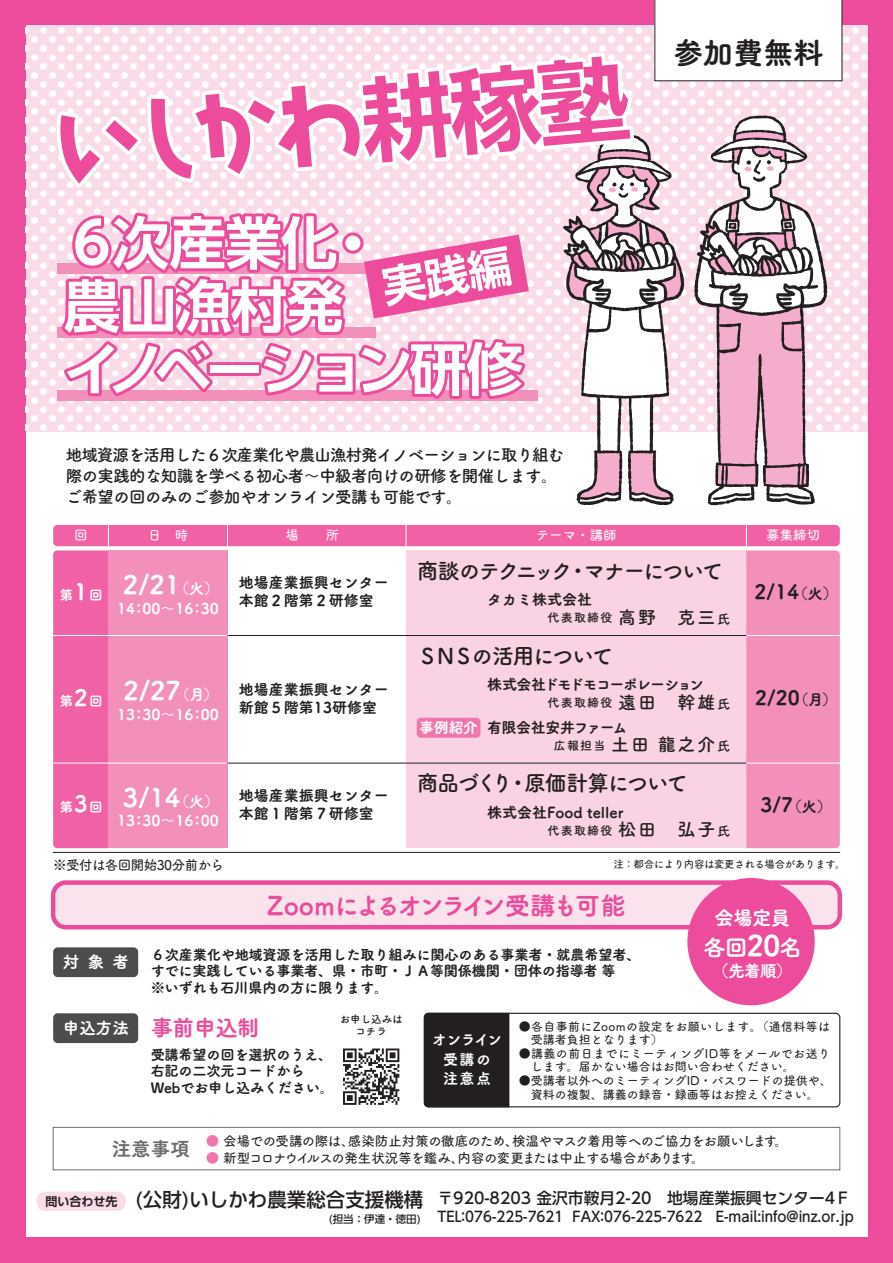
<style>
.page{position:relative;width:893px;height:1263px;background:#ed4c9c}
.page>*{position:absolute;margin:0;border:0;box-sizing:border-box;transform-origin:0 0}
.t1{font:91.5px "AB tombo bold";color:#ed4c9c}
.t2{font:700 57px/63px "UD Shin Go Pr 6 De";letter-spacing:-.045em;color:#fff}
.t3{font:30px "Tsuku A Rd Gothic Std E";color:#231f20}
.t4{font:25.5px "Tsuku A Rd Gothic Std E";color:#fff}
.t5{font:25.5px "Tsuku A Rd Gothic Std E";letter-spacing:-.125em;color:#ed4c9c}
.t6{font:22.8px "Tsuku A Rd Gothic Std E";color:#fff}
.t7{font:22.5px "Tsuku A Rd Gothic Std E";letter-spacing:-.04em;color:#ed4c9c}
.t8{font:21.75px "Tsuku A Rd Gothic Std B";letter-spacing:-.09em;color:#231f20}
.t9{font:19.8px "Tsuku A Rd Gothic Std E";color:#231f20}
.t10{font:500 19.5px "UD Shin Go Pr 6";color:#231f20}
.t11{font:19.5px "Tsuku A Rd Gothic Std E";color:#fff}
.t12{font:18px "Tsuku A Rd Gothic Std B";color:#231f20}
.t13{font:16.5px/21px "Tsuku A Rd Gothic Std B";letter-spacing:-.04em;color:#231f20}
.t14{font:16.5px "Tsuku A Rd Gothic Std E";letter-spacing:.23em;color:#fff}
.t15{font:500 15.75px "UD Shin Go Pr 6";color:#231f20}
.t16{font:15px/18px "Tsuku A Rd Gothic Std E";color:#231f20}
.t17{font:15px "Tsuku A Rd Gothic Std E";letter-spacing:-.115em;color:#231f20}
.t18{font:15px/19.5px "Tsuku A Rd Gothic Std E";letter-spacing:.03em;color:#fff;text-align:center}
.t19{font:15px "Tsuku A Rd Gothic Std E";letter-spacing:-.03em;color:#231f20}
.t20{font:14.85px "Tsuku A Rd Gothic Std E";color:#fff}
.t21{font:14.25px/16.5px "Tsuku A Rd Gothic Std E";letter-spacing:-.02em;color:#231f20}
.t22{font:500 14.25px "UD Shin Go Pr 6";color:#231f20;scale:.95 1}
.t23{font:13.5px/16.5px "Tsuku A Rd Gothic Std D";letter-spacing:-.04em;color:#231f20}
.t24{font:13.5px "Tsuku A Rd Gothic Std D";color:#fff}
.t25{font:13.5px "Tsuku A Rd Gothic Std E";color:#fff}
.t26{font:12px/13.5px "Tsuku A Rd Gothic Std D";color:#231f20;text-align:center}
.t27{font:12px/13.5px "Tsuku A Rd Gothic Std D";letter-spacing:.035em;color:#231f20}
.t28{font:12px/13.5px "Tsuku A Rd Gothic Std D";letter-spacing:.03em;color:#231f20}
.t29{font:12px "Tsuku A Rd Gothic Std B";letter-spacing:.1em;color:#231f20}
.t30{font:700 12px "UD Shin Go Pr 6 De";color:#231f20}
.t31{font:10.5px "Tsuku A Rd Gothic Std D";letter-spacing:-.04em;color:#231f20}
.t32{font:500 10.5px "UD Shin Go Pr 6";color:#231f20}
.t33{font:10.5px/12px "Tsuku A Rd Gothic Std B";color:#231f20;text-align:center}
.s1{font-family:"UD Shin Go Pr 6 De";font-weight:700}
.s2{font-size:22.5px}
.s3{font-size:14.85px}
.s4{font-size:18px}
.s5{font-size:13.2px}
.s6{font-size:12px}
.s7{font-size:28.5px}
.s8{font-size:16.5px;color:#fff}
.s9{color:#f176ae}
</style>
<div class="page">
<div style="left:26px;top:26px;width:841px;height:1211px;background:#fff"></div>
<svg style="left:26px;top:26px;width:841px;height:406px;fill:#fadbe8"></svg>
<div style="left:53px;top:882px;width:787px;height:45px;background:#fbe3ed;border-radius:13px"></div>
<div style="left:51px;top:880px;width:791px;height:49px;border:4px solid #ed4c9c;border-radius:13px"></div>
<div style="left:108px;top:550px;width:119px;height:298px;background:#f38fbb"></div>
<div style="left:406px;top:550px;width:340px;height:298px;background:#f9d3e3"></div>
<div style="left:53px;top:525px;width:787px;height:21px;background:#f062a5;border-radius:4px"></div>
<div style="left:424px;top:1013px;width:416px;height:94px;border:1px solid #231f20;border-radius:4px"></div>
<div style="left:424px;top:1012px;width:86px;height:95px;background:#231f20"></div>
<svg style="left:53px;top:525px;width:56px;height:323px;background:#f066a7"></svg>
<svg style="left:227px;top:525px;width:1px;height:21px"></svg>
<svg style="left:406px;top:525px;width:1px;height:21px"></svg>
<svg style="left:746px;top:525px;width:94px;height:323px;background:#f38eba"></svg>
<div style="left:37px;top:1192px;width:89px;height:19px;background:#fadbe8;border-radius:9px"></div>
<div style="left:53px;top:1013px;width:85px;height:30px;background:#4b4c4d;border-radius:5px"></div>
<div style="left:53px;top:947px;width:85px;height:30px;background:#4b4c4d;border-radius:5px"></div>
<hr style="left:53px;top:852px;width:787px;height:1px;background:#231f20">
<hr style="left:227px;top:635px;width:519px;height:1px;background:#231f20">
<hr style="left:53px;top:635px;width:174px;height:1px;background:#fff">
<hr style="left:746px;top:635px;width:94px;height:1px;background:#fff">
<hr style="left:227px;top:763px;width:519px;height:1px;background:#231f20">
<hr style="left:53px;top:763px;width:174px;height:1px;background:#fff">
<hr style="left:746px;top:763px;width:94px;height:1px;background:#fff">
<div style="left:53px;top:1127px;width:787px;height:43px;border:1px solid #6c6d70"></div>
<div style="left:417px;top:718px;width:63px;height:20px;background:#f176ae;border-radius:4px"></div>
<div style="left:687px;top:878px;width:128px;height:127px;background:#ed4c9c;border-radius:50%"></div>
<svg style="left:343px;top:1048px;width:56px;height:57px"></svg>
<svg style="left:55px;top:0;width:787px;height:505px"></svg>
<h1 class="t1" style="left:47px;top:101px;width:582px;rotate:-5deg">いしかわ<span class="s1">耕稼塾</span></h1>
<h2 class="t2" style="left:63px;top:210px;width:461px">６次産業化・<br>農山漁村発<br>イノベーション研修</h2>
<p class="t13" style="left:66px;top:443px;width:500px">地域資源を活用した６次産業化や農山漁村発イノベーションに取り組む際の実践的な知識を学べる初心者～中級者向けの研修を開催します。ご希望の回のみのご参加やオンライン受講も可能です。</p>
<h3 class="t3" style="left:673px;top:30px;width:151px">参加費無料</h3>
<p class="t24" style="left:74px;top:524px;width:15px">回</p>
<p class="t24" style="left:148px;top:524px;width:42px">日　時</p>
<p class="t24" style="left:285px;top:524px;width:55px">場　　所</p>
<p class="t24" style="left:536px;top:524px;width:82px">テーマ・講師</p>
<p class="t24" style="left:766px;top:524px;width:55px">募集締切</p>
<p class="t25" style="left:60px;top:584px;width:44px">第<span class="s2">1</span>回</p>
<h3 class="t4" style="left:123px;top:564px;width:98px">2/21<span class="s3">（火）</span></h3>
<p class="t20" style="left:117px;top:596px;width:103px">14：00～16：30</p>
<p class="t16" style="left:239px;top:573px;width:151px">地場産業振興センター本館２階第２研修室</p>
<h3 class="t8" style="left:417px;top:553px;width:308px">商談のテクニック・マナーについて</h3>
<p class="t29" style="left:548px;top:608px;width:184px">代表取締役 <span class="s4">高野　克三</span><span class="s5">氏</span></p>
<p class="t16" style="left:487px;top:589px;width:106px">タカミ株式会社</p>
<h3 class="t9" style="left:754px;top:576px;width:85px">2/14<span class="s3">（火）</span></h3>
<h3 class="t8" style="left:417px;top:638px;width:198px">ＳＮＳの活用について</h3>
<p class="t29" style="left:548px;top:693px;width:184px">代表取締役 <span class="s4">遠田　幹雄</span><span class="s5">氏</span></p>
<p class="t17" style="left:487px;top:673px;width:219px">株式会社ドモドモコーポレーション</p>
<h3 class="t4" style="left:124px;top:671px;width:96px">2/27<span class="s3">（月）</span></h3>
<p class="t20" style="left:117px;top:703px;width:103px">13：30～16：00</p>
<p class="t16" style="left:239px;top:679px;width:151px">地場産業振興センター新館５階第13研修室</p>
<p class="t25" style="left:60px;top:690px;width:44px">第<span class="s2">2</span>回</p>
<h3 class="t9" style="left:755px;top:682px;width:83px">2/20<span class="s3">（月）</span></h3>
<p class="t19" style="left:487px;top:715px;width:142px">有限会社安井ファーム</p>
<p class="t20" style="left:419px;top:716px;width:60px">事例紹介</p>
<p class="t12" style="left:554px;top:730px;width:178px"><span class="s6">広報担当</span> 土田 龍之介<span class="s5">氏</span></p>
<h3 class="t8" style="left:417px;top:766px;width:273px">商品づくり・原価計算について</h3>
<p class="t29" style="left:548px;top:821px;width:184px">代表取締役 <span class="s4">松田　弘子</span><span class="s5">氏</span></p>
<h3 class="t4" style="left:123px;top:777px;width:98px">3/14<span class="s3">（火）</span></h3>
<p class="t20" style="left:117px;top:809px;width:103px">13：30～16：00</p>
<p class="t16" style="left:239px;top:785px;width:151px">地場産業振興センター本館１階第７研修室</p>
<p class="t25" style="left:60px;top:797px;width:44px">第<span class="s2">3</span>回</p>
<h3 class="t9" style="left:760px;top:788px;width:73px">3/7<span class="s3">（火）</span></h3>
<p class="t16" style="left:487px;top:802px;width:138px">株式会社Food teller</p>
<p class="t23" style="left:53px;top:856px;width:172px">※受付は各回開始30分前から</p>
<p class="t31" style="left:613px;top:856px;width:234px">注：都合により内容は変更される場合があります。</p>
<p class="t14" style="left:63px;top:949px;width:67px">対象者</p>
<h3 class="t5" style="left:267px;top:885px;width:360px">Zoomによるオンライン受講も可能</h3>
<p class="t21" style="left:151px;top:945px;width:492px">６次産業化や地域資源を活用した取り組みに関心のある事業者・就農希望者、すでに実践している事業者、県・市町・ＪＡ等関係機関・団体の指導者 等<br>※いずれも石川県内の方に限ります。</p>
<h3 class="t11" style="left:715px;top:902px;width:77px">会場定員</h3>
<h3 class="t6" style="left:703px;top:930px;width:100px">各回<span class="s7">20</span>名</h3>
<p class="t14" style="left:713px;top:958px;width:81px">（先着順）</p>
<p class="t33" style="left:340px;top:1012px;width:65px">お申し込みはコチラ</p>
<h3 class="t7" style="left:63px;top:1010px;width:198px"><span class="s8">申込方法</span> 事前申込制</h3>
<p class="t28" style="left:531px;top:1019px;width:301px;text-indent:-12px">●各自事前にZoomの設定をお願いします。（通信料等は受講者負担となります）</p>
<p class="t27" style="left:531px;top:1046px;width:301px;text-indent:-12px">●講義の前日までにミーティングID等をメールでお送りします。届かない場合はお問い合わせください。</p>
<p class="t26" style="left:519px;top:1073px;width:315px">●受講者以外へのミーティングID・パスワードの提供や、資料の複製、講義の録音・録画等はお控えください。</p>
<p class="t23" style="left:112px;top:1132px;width:678px;text-indent:94px"><span class="s9">●</span> 会場での受講の際は、感染防止対策の徹底のため、検温やマスク着用等へのご協力をお願いします。<sup>注意事項</sup> <span class="s9">●</span> 新型コロナウイルスの発生状況等を鑑み、内容の変更または中止する場合があります。</p>
<p class="t18" style="left:432px;top:1029px;width:71px">オンライン受講の<br>注意点</p>
<p class="t21" style="left:151px;top:1045px;width:185px">受講希望の回を選択のうえ、右記の二次元コードから<br>Webでお申し込みください。</p>
<p class="t30" style="left:46px;top:1191px;width:73px">問い合わせ先</p>
<h3 class="t10" style="left:136px;top:1184px;width:289px">(公財)いしかわ農業総合支援機構</h3>
<p class="t32" style="left:329px;top:1210px;width:93px">(担当：伊達・徳田)</p>
<p class="t15" style="left:438px;top:1185px;width:415px">〒920-8203 金沢市鞍月2-20　地場産業振興センター4Ｆ</p>
<p class="t22" style="left:438px;top:1205px;width:440px">TEL：076-225-7621 FAX：076-225-7622 E-mail:info@inz.or.jp</p>
</div>
